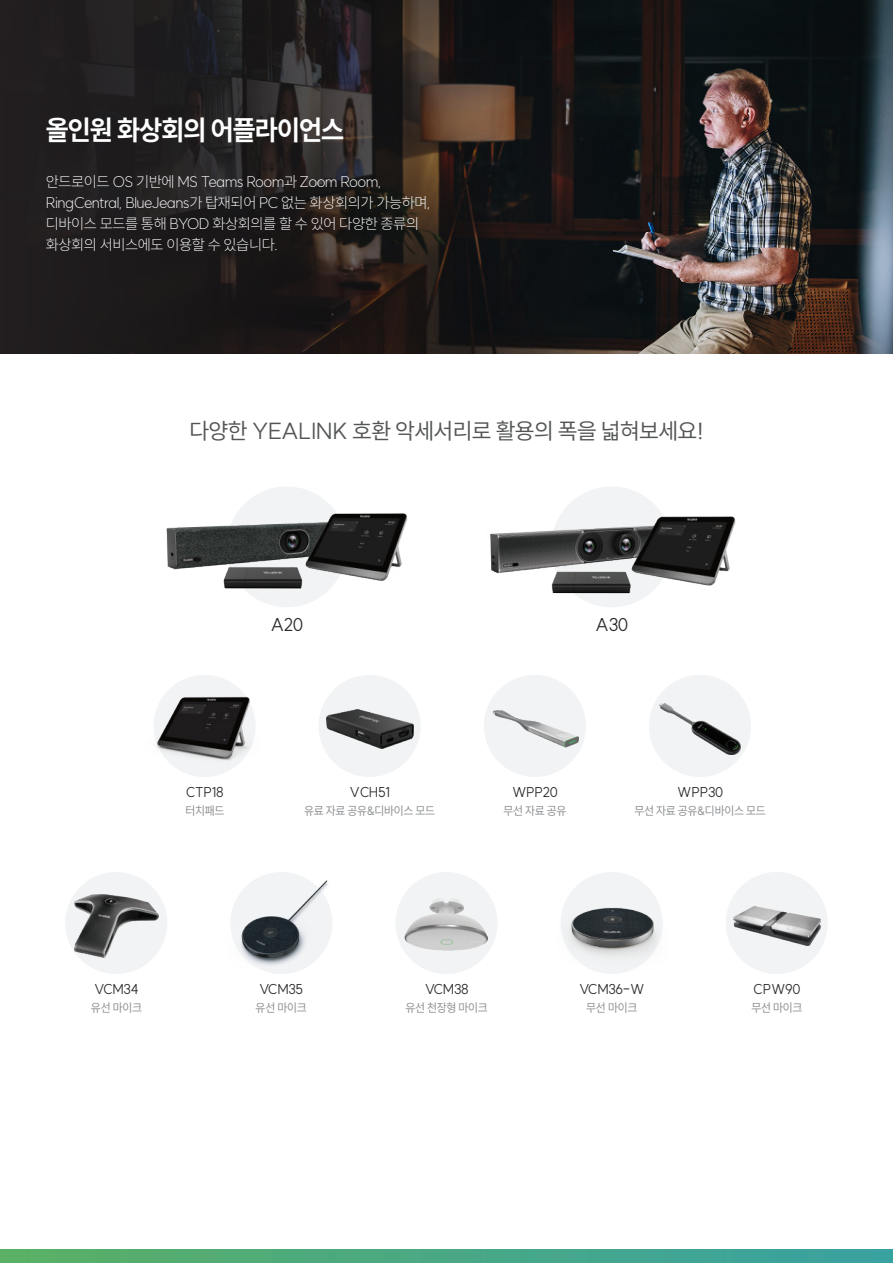
<style>
.page{position:relative;width:893px;height:1263px;background:#fff}
.page>*{position:absolute;margin:0;border:0;box-sizing:border-box;transform-origin:0 0}
.t1{font:700 27.75px "SUIT";letter-spacing:-.035em;color:#fff;scale:.95 1}
.t2{font:22.65px "SUIT";letter-spacing:-.025em;color:#545557}
.t3{font:18px "SUIT";letter-spacing:-.025em;color:#292a29;scale:.95 1}
.t4{font:200 15px/21px "SUIT";letter-spacing:-.025em;color:#fff}
.t5{font:13.8px "SUIT";letter-spacing:-.025em;color:#292a29;scale:.95 1}
.t6{font:12px "SUIT";letter-spacing:-.025em;color:#8a8c8f;scale:.95 1}
</style>
<div class="page">
<svg style="left:0;top:1249px;width:893px;height:14px;background:#49a883"></svg>
<img style="left:607px;top:0;width:286px;height:353px">
<svg style="left:0;top:0;width:607px;height:353px;background:#211d1c"></svg>
<img style="left:166px;top:493px;width:242px;height:114px">
<div style="left:551px;top:486px;width:121px;height:121px;background:#f2f3f4;border-radius:50%"></div>
<img style="left:490px;top:496px;width:246px;height:98px">
<div style="left:154px;top:675px;width:102px;height:102px;background:#f2f3f4;border-radius:50%"></div>
<img style="left:154px;top:692px;width:99px;height:69px">
<div style="left:319px;top:675px;width:102px;height:102px;background:#f2f3f4;border-radius:50%"></div>
<img style="left:326px;top:709px;width:87px;height:39px">
<div style="left:484px;top:675px;width:102px;height:102px;background:#f2f3f4;border-radius:50%"></div>
<img style="left:492px;top:710px;width:87px;height:37px">
<div style="left:649px;top:675px;width:102px;height:102px;background:#f2f3f4;border-radius:50%"></div>
<img style="left:660px;top:703px;width:80px;height:51px">
<div style="left:65px;top:872px;width:102px;height:102px;background:#f2f3f4;border-radius:50%"></div>
<img style="left:74px;top:894px;width:84px;height:63px">
<img style="left:231px;top:872px;width:101px;height:102px">
<div style="left:395px;top:872px;width:102px;height:102px;background:#f2f3f4;border-radius:50%"></div>
<img style="left:398px;top:889px;width:95px;height:73px">
<img style="left:561px;top:872px;width:101px;height:102px">
<div style="left:726px;top:872px;width:102px;height:102px;background:#f2f3f4;border-radius:50%"></div>
<img style="left:733px;top:906px;width:87px;height:39px">
<h1 class="t1" style="left:46px;top:116px;width:316px">올인원 화상회의 어플라이언스</h1>
<p class="t4" style="left:46px;top:172px;width:387px">안드로이드 OS 기반에 MS Teams Room과 Zoom Room, RingCentral, BlueJeans가 탑재되어 PC 없는 화상회의가 가능하며, 디바이스 모드를 통해 BYOD 화상회의를 할 수 있어 다양한 종류의 화상회의 서비스에도 이용할 수 있습니다.</p>
<h2 class="t2" style="left:189px;top:419px;width:516px">다양한 YEALINK 호환 악세서리로 활용의 폭을 넓혀보세요!</h2>
<p class="t3" style="left:270px;top:615px;width:36px">A20</p>
<p class="t3" style="left:595px;top:615px;width:36px">A30</p>
<p class="t5" style="left:186px;top:785px;width:41px">CTP18</p>
<p class="t6" style="left:185px;top:805px;width:43px">터치패드</p>
<p class="t5" style="left:349px;top:785px;width:44px">VCH51</p>
<p class="t5" style="left:512px;top:785px;width:50px">WPP20</p>
<p class="t5" style="left:677px;top:785px;width:50px">WPP30</p>
<p class="t6" style="left:304px;top:805px;width:140px">유료 자료 공유&amp;디바이스 모드</p>
<p class="t6" style="left:503px;top:805px;width:68px">무선 자료 공유</p>
<p class="t6" style="left:635px;top:805px;width:139px">무선 자료 공유&amp;디바이스 모드</p>
<p class="t5" style="left:94px;top:982px;width:48px">VCM34</p>
<p class="t5" style="left:259px;top:982px;width:48px">VCM35</p>
<p class="t5" style="left:425px;top:982px;width:48px">VCM38</p>
<p class="t5" style="left:579px;top:982px;width:70px">VCM36-W</p>
<p class="t5" style="left:753px;top:982px;width:51px">CPW90</p>
<p class="t6" style="left:91px;top:1002px;width:55px">유선 마이크</p>
<p class="t6" style="left:256px;top:1002px;width:55px">유선 마이크</p>
<p class="t6" style="left:405px;top:1002px;width:88px">유선 천장형 마이크</p>
<p class="t6" style="left:586px;top:1002px;width:55px">무선 마이크</p>
<p class="t6" style="left:751px;top:1002px;width:55px">무선 마이크</p>
</div>
